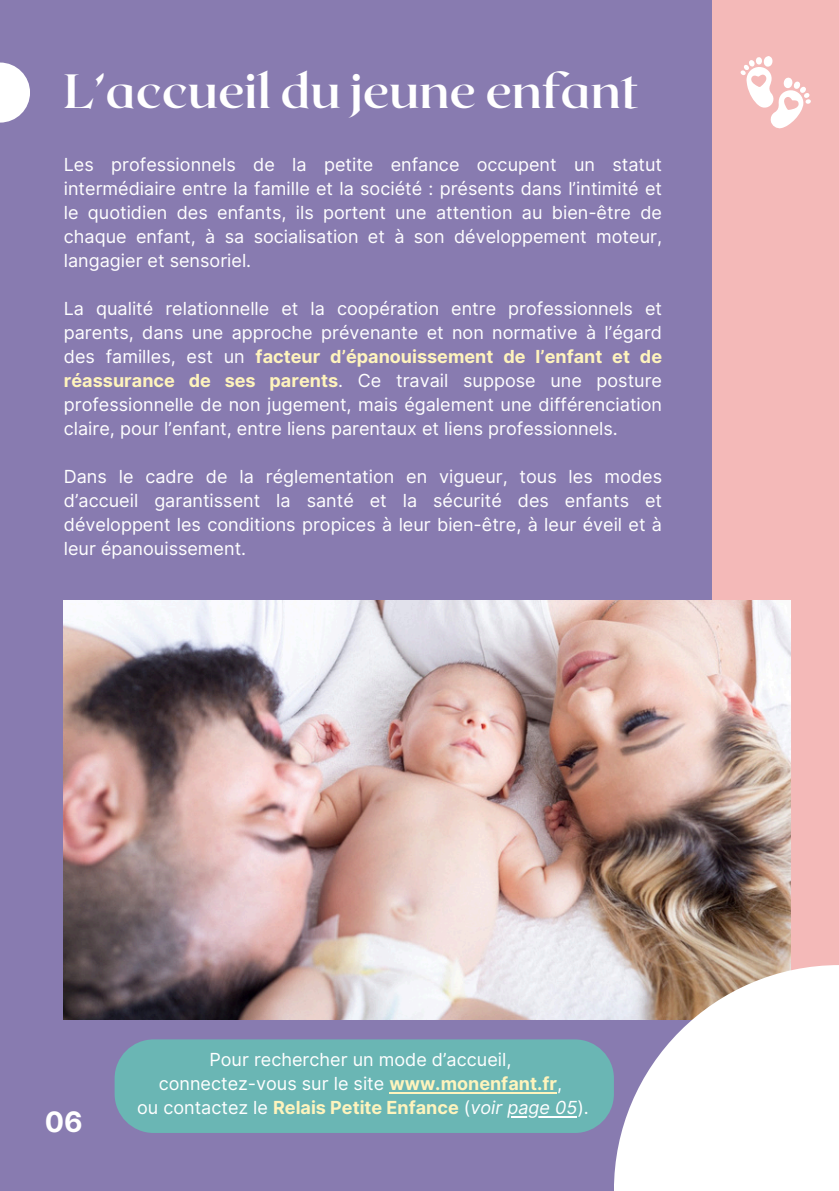
<style>
.page{position:relative;width:839px;height:1191px;background:#fff}
.page>*{position:absolute;margin:0;border:0;box-sizing:border-box;transform-origin:0 0}
.t1{font:700 48px "Roxborough CF";color:#fff}
.t2{font:700 28.2px "Inter";color:#fff}
.t3{font:18px/24px "Inter";color:#fff;text-align:justify}
.t4{font:700 18px "Inter";color:#fff4bd}
.s1{font-weight:700;color:#fff4bd}
.s2{font-weight:400;color:#fff}
.s3{font-weight:400;font-style:italic;color:#fff}
</style>
<div class="page">
<div style="left:0;top:0;width:838px;height:1191px;background:#887bb0"></div>
<div style="left:711px;top:0;width:127px;height:1191px;background:#f4b9b8"></div>
<img style="left:64px;top:601px;width:726px;height:418px">
<svg style="left:614px;top:965px;width:224px;height:226px;fill:#fff"></svg>
<svg style="left:740px;top:56px;width:70px;height:73px"></svg>
<svg style="left:0;top:63px;width:30px;height:60px;fill:#fff"></svg>
<div style="left:115px;top:1039px;width:499px;height:94px;background:#6ab6b4;border-radius:39px"></div>
<hr style="left:389px;top:1092px;width:168px;height:1px;background:#fff4bd">
<hr style="left:507px;top:1116px;width:70px;height:1px;background:#fff">
<p class="t1" style="left:64px;top:60px;width:577px">L’accueil du jeune enfant</p>
<h1 class="t3" style="left:64px;top:152px;width:599px">Les professionnels de la petite enfance occupent un statut intermédiaire entre la famille et la société : présents dans l’intimité et le quotidien des enfants, ils portent une attention au bien-être de chaque enfant, à sa socialisation et à son développement moteur, langagier et sensoriel.</h1>
<p class="t3" style="left:64px;top:296px;width:599px">La qualité relationnelle et la coopération entre professionnels et parents, dans une approche prévenante et non normative à l’égard des familles, est un <span class="s1">facteur d’épanouissement de l’enfant et de réassurance de ses parents</span>. Ce travail suppose une posture professionnelle de non jugement, mais également une différenciation claire, pour l’enfant, entre liens parentaux et liens professionnels.</p>
<p class="t3" style="left:64px;top:464px;width:599px">Dans le cadre de la réglementation en vigueur, tous les modes d’accueil garantissent la santé et la sécurité des enfants et développent les conditions propices à leur bien-être, à leur éveil et à leur épanouissement.</p>
<p class="t2" style="left:45px;top:1105px;width:39px">06</p>
<p class="t3" style="left:209px;top:1048px;width:303px">Pour rechercher un mode d’accueil,</p>
<p class="t3" style="left:159px;top:1072px;width:405px">connectez-vous sur le site <span class="s1">www.monenfant.fr</span>,</p>
<p class="t4" style="left:137px;top:1097px;width:453px"><span class="s2">ou contactez le</span> Relais Petite Enfance <span class="s2">(</span><span class="s3">voir page 05</span><span class="s2">).</span></p>
</div>
